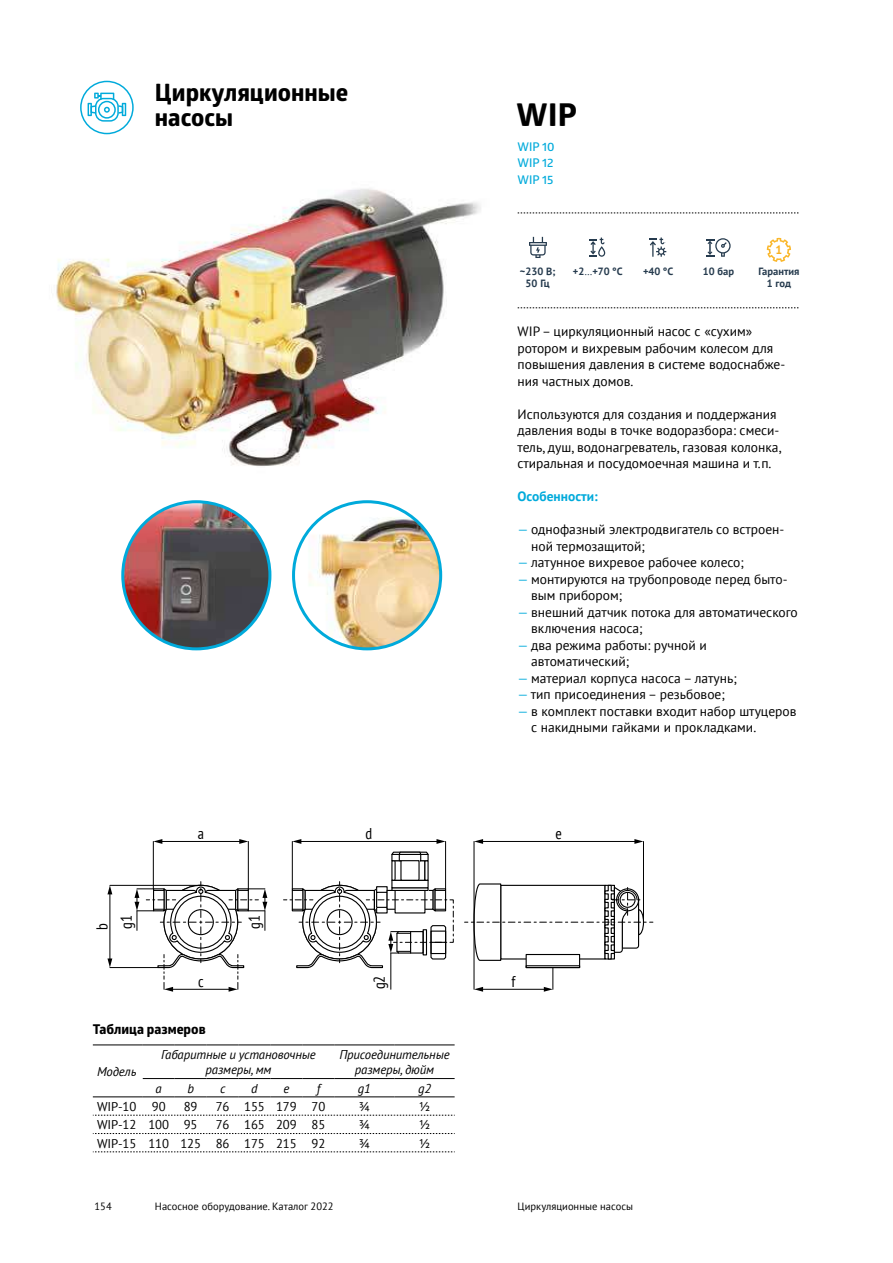
<style>
.page{position:relative;width:893px;height:1263px;background:#fff}
.page>*{position:absolute;margin:0;border:0;box-sizing:border-box;transform-origin:0 0}
.t1{font:700 31.5px "Globerx";color:#000}
.t2{font:700 24px/24.8px "Globerx";color:#000}
.t3{font:condensed 15.6px "PT Sans";color:#000}
.t4{font:13.5px/16.5px "PT Sans";color:#000}
.t5{font:700 13.5px "Globerx";color:#000}
.t6{font:700 13.5px "PT Sans";color:#00aadb}
.t7{font:italic 12.75px/15.3px "PT Sans";letter-spacing:-.01em;color:#000;text-align:center}
.t8{font:12.75px "PT Sans";letter-spacing:-.01em;color:#000}
.t9{font:600 12px/16.5px "Glober";color:#00aadb;text-align:justify}
.t10{font:700 12px "PT Sans";color:#f9b020}
.t11{font:10.5px "PT Sans";letter-spacing:.005em;color:#000}
.t12{font:700 10.5px/12px "PT Sans";letter-spacing:.005em;color:#263b4e;text-align:center}
.s1{font-weight:400}
.s2{color:#00aadb}
</style>
<div class="page">
<svg style="left:80px;top:81px;width:54px;height:53px"></svg>
<img style="left:56px;top:188px;width:471px;height:278px">
<svg style="left:767px;top:238px;width:24px;height:24px"></svg>
<svg style="left:589px;top:238px;width:16px;height:19px"></svg>
<div style="left:524px;top:234px;width:28px;height:28px;background:#fff"></div>
<svg style="left:529px;top:237px;width:18px;height:21px"></svg>
<svg style="left:518px;top:213px;width:280px;height:1px"></svg>
<svg style="left:518px;top:308px;width:280px;height:1px"></svg>
<svg style="left:649px;top:237px;width:17px;height:20px"></svg>
<svg style="left:706px;top:238px;width:25px;height:19px"></svg>
<img style="left:123px;top:502px;width:147px;height:147px;border-radius:74px">
<div style="left:121px;top:500px;width:150px;height:150px;border:3px solid #00aadb;border-radius:50%"></div>
<img style="left:294px;top:502px;width:147px;height:147px;border-radius:74px">
<div style="left:292px;top:500px;width:150px;height:150px;border:3px solid #00aadb;border-radius:50%"></div>
<div style="left:424px;top:860px;width:5px;height:21px;border:1px solid #000"></div>
<div style="left:391px;top:854px;width:38px;height:7px;border:1px solid #000"></div>
<div style="left:399px;top:854px;width:22px;height:7px;border:1px solid #000"></div>
<svg style="left:391px;top:851px;width:38px;height:5px"></svg>
<div style="left:400px;top:860px;width:20px;height:21px;border:1px solid #000"></div>
<div style="left:526px;top:954px;width:54px;height:14px;border:1px solid #000"></div>
<div style="left:526px;top:965px;width:54px;height:3px;border:1px solid #000"></div>
<hr style="left:481px;top:989px;width:64px;height:1px;background:#000">
<svg style="left:474px;top:987px;width:9px;height:5px"></svg>
<hr style="left:161px;top:841px;width:80px;height:1px;background:#000">
<svg style="left:154px;top:839px;width:8px;height:5px"></svg>
<svg style="left:239px;top:839px;width:9px;height:5px"></svg>
<hr style="left:300px;top:841px;width:138px;height:1px;background:#000">
<svg style="left:293px;top:839px;width:8px;height:5px"></svg>
<svg style="left:436px;top:839px;width:9px;height:5px"></svg>
<hr style="left:481px;top:841px;width:155px;height:1px;background:#000">
<svg style="left:475px;top:839px;width:8px;height:5px"></svg>
<svg style="left:634px;top:839px;width:9px;height:5px"></svg>
<hr style="left:110px;top:893px;width:1px;height:67px;background:#000">
<svg style="left:107px;top:885px;width:5px;height:9px"></svg>
<svg style="left:107px;top:958px;width:5px;height:9px"></svg>
<hr style="left:153px;top:841px;width:1px;height:48px;background:#000">
<hr style="left:248px;top:841px;width:1px;height:48px;background:#000">
<hr style="left:292px;top:841px;width:1px;height:48px;background:#000">
<hr style="left:445px;top:841px;width:1px;height:48px;background:#000">
<hr style="left:474px;top:841px;width:1px;height:81px;background:#000">
<hr style="left:643px;top:841px;width:1px;height:81px;background:#000">
<hr style="left:474px;top:922px;width:1px;height:67px;background:#000">
<svg style="left:544px;top:967px;width:10px;height:25px"></svg>
<hr style="left:110px;top:885px;width:91px;height:1px;background:#000">
<hr style="left:110px;top:967px;width:48px;height:1px;background:#000">
<svg style="left:465px;top:883px;width:188px;height:78px"></svg>
<svg style="left:135px;top:882px;width:132px;height:110px"></svg>
<svg style="left:284px;top:882px;width:170px;height:87px"></svg>
<hr style="left:391px;top:953px;width:1px;height:36px;background:#000">
<hr style="left:93px;top:1044px;width:50px;height:1px;background:#000">
<hr style="left:143px;top:1044px;width:32px;height:1px;background:#000">
<hr style="left:175px;top:1044px;width:32px;height:1px;background:#000">
<hr style="left:207px;top:1044px;width:32px;height:1px;background:#000">
<hr style="left:239px;top:1044px;width:31px;height:1px;background:#000">
<hr style="left:270px;top:1044px;width:32px;height:1px;background:#000">
<hr style="left:302px;top:1044px;width:32px;height:1px;background:#000">
<hr style="left:334px;top:1044px;width:60px;height:1px;background:#000">
<hr style="left:394px;top:1044px;width:61px;height:1px;background:#000">
<hr style="left:143px;top:1078px;width:32px;height:1px;background:#000">
<hr style="left:175px;top:1078px;width:32px;height:1px;background:#000">
<hr style="left:207px;top:1078px;width:32px;height:1px;background:#000">
<hr style="left:239px;top:1078px;width:31px;height:1px;background:#000">
<hr style="left:270px;top:1078px;width:32px;height:1px;background:#000">
<hr style="left:302px;top:1078px;width:32px;height:1px;background:#000">
<hr style="left:334px;top:1078px;width:60px;height:1px;background:#000">
<hr style="left:93px;top:1096px;width:50px;height:1px;background:#000">
<hr style="left:143px;top:1096px;width:32px;height:1px;background:#000">
<hr style="left:175px;top:1096px;width:32px;height:1px;background:#000">
<hr style="left:207px;top:1096px;width:32px;height:1px;background:#000">
<hr style="left:239px;top:1096px;width:31px;height:1px;background:#000">
<hr style="left:270px;top:1096px;width:32px;height:1px;background:#000">
<hr style="left:302px;top:1096px;width:32px;height:1px;background:#000">
<hr style="left:334px;top:1096px;width:60px;height:1px;background:#000">
<hr style="left:394px;top:1096px;width:61px;height:1px;background:#000">
<hr style="left:394px;top:1078px;width:61px;height:1px;background:#000">
<svg style="left:93px;top:1115px;width:362px;height:1px"></svg>
<svg style="left:93px;top:1133px;width:362px;height:1px"></svg>
<svg style="left:93px;top:1151px;width:362px;height:1px"></svg>
<h2 class="t2" style="left:155px;top:80px;width:195px">Циркуляционные насосы</h2>
<h1 class="t1" style="left:517px;top:92px;width:62px">WIP</h1>
<p class="t9" style="left:518px;top:138px;width:39px">WIP 10<br>WIP 12<br>WIP 15</p>
<p class="t12" style="left:520px;top:265px;width:37px">~230 В;</p>
<p class="t12" style="left:573px;top:265px;width:51px">+2<span class="s1">…</span>+70 °С</p>
<p class="t12" style="left:643px;top:265px;width:32px">+40 °С</p>
<p class="t12" style="left:703px;top:265px;width:33px">10 бар</p>
<p class="t12" style="left:526px;top:277px;width:26px">50 Гц</p>
<p class="t10" style="left:776px;top:242px;width:8px">1</p>
<p class="t12" style="left:758px;top:265px;width:43px">Гарантия<br>1 год</p>
<p class="t4" style="left:518px;top:323px;width:269px">WIP – циркуляционный насос с «сухим» ротором и вихревым рабочим колесом для повышения давления в системе водоснабже&shy;ния частных домов.</p>
<p class="t4" style="left:518px;top:406px;width:266px">Используются для создания и поддержания давления воды в точке водоразбора: смеси&shy;тель, душ, водонагреватель, газовая колонка, стиральная и посудомоечная машина и т.п.</p>
<p class="t6" style="left:518px;top:488px;width:82px">Особенности:</p>
<p class="t4" style="left:531px;top:521px;width:255px;text-indent:-14px"><span class="s2">—</span> однофазный электродвигатель со встроен&shy;ной термозащитой;</p>
<p class="t4" style="left:518px;top:554px;width:228px"><span class="s2">—</span> латунное вихревое рабочее колесо;</p>
<p class="t4" style="left:531px;top:571px;width:258px;text-indent:-14px"><span class="s2">—</span> монтируются на трубопроводе перед быто&shy;вым прибором;</p>
<p class="t4" style="left:531px;top:604px;width:268px;text-indent:-14px"><span class="s2">—</span> внешний датчик потока для автоматического включения насоса;</p>
<p class="t4" style="left:531px;top:637px;width:177px;text-indent:-14px"><span class="s2">—</span> два режима работы: ручной и автоматический;</p>
<p class="t4" style="left:518px;top:670px;width:221px"><span class="s2">—</span> материал корпуса насоса – латунь;</p>
<p class="t4" style="left:518px;top:686px;width:209px"><span class="s2">—</span> тип присоединения – резьбовое;</p>
<p class="t4" style="left:531px;top:703px;width:267px;text-indent:-14px"><span class="s2">—</span> в комплект поставки входит набор штуцеров с накидными гайками и прокладками.</p>
<p class="t3" style="left:198px;top:823px;width:8px">a</p>
<p class="t3" style="left:366px;top:823px;width:8px">d</p>
<p class="t3" style="left:555px;top:823px;width:8px">e</p>
<p class="t3" style="left:92px;top:930px;width:8px;rotate:-90deg">b</p>
<p class="t3" style="left:116px;top:929px;width:15px;rotate:-90deg">g1</p>
<p class="t3" style="left:244px;top:929px;width:15px;rotate:-90deg">g1</p>
<p class="t3" style="left:198px;top:971px;width:7px">c</p>
<p class="t3" style="left:511px;top:971px;width:6px">f</p>
<p class="t3" style="left:369px;top:989px;width:15px;rotate:-90deg">g2</p>
<p class="t5" style="left:93px;top:1019px;width:114px">Таблица размеров</p>
<p class="t7" style="left:97px;top:1063px;width:41px">Модель</p>
<p class="t7" style="left:161px;top:1047px;width:156px">Габаритные и установочные размеры, мм</p>
<p class="t7" style="left:339px;top:1047px;width:112px">Присоединительные размеры, дюйм</p>
<p class="t7" style="left:156px;top:1080px;width:8px">a</p>
<p class="t7" style="left:187px;top:1080px;width:8px">b</p>
<p class="t7" style="left:220px;top:1080px;width:7px">c</p>
<p class="t7" style="left:251px;top:1080px;width:8px">d</p>
<p class="t7" style="left:283px;top:1080px;width:7px">e</p>
<p class="t7" style="left:317px;top:1080px;width:5px">f</p>
<p class="t7" style="left:358px;top:1080px;width:14px">g1</p>
<p class="t7" style="left:418px;top:1080px;width:14px">g2</p>
<p class="t8" style="left:97px;top:1098px;width:70px">WIP-10 90</p>
<p class="t8" style="left:184px;top:1098px;width:15px">89</p>
<p class="t8" style="left:216px;top:1098px;width:111px">76 155 179 70</p>
<p class="t8" style="left:359px;top:1098px;width:13px">¾</p>
<p class="t8" style="left:419px;top:1098px;width:12px">½</p>
<p class="t8" style="left:97px;top:1116px;width:102px">WIP-12 100 95</p>
<p class="t8" style="left:216px;top:1116px;width:111px">76 165 209 85</p>
<p class="t8" style="left:359px;top:1116px;width:13px">¾</p>
<p class="t8" style="left:419px;top:1116px;width:12px">½</p>
<p class="t8" style="left:97px;top:1135px;width:230px">WIP-15 110 125 86 175 215 92</p>
<p class="t8" style="left:359px;top:1135px;width:13px">¾</p>
<p class="t8" style="left:419px;top:1135px;width:12px">½</p>
<p class="t11" style="left:94px;top:1199px;width:19px">154</p>
<p class="t11" style="left:155px;top:1199px;width:180px">Насосное оборудование. Каталог 2022</p>
<p class="t11" style="left:518px;top:1199px;width:117px">Циркуляционные насосы</p>
</div>
